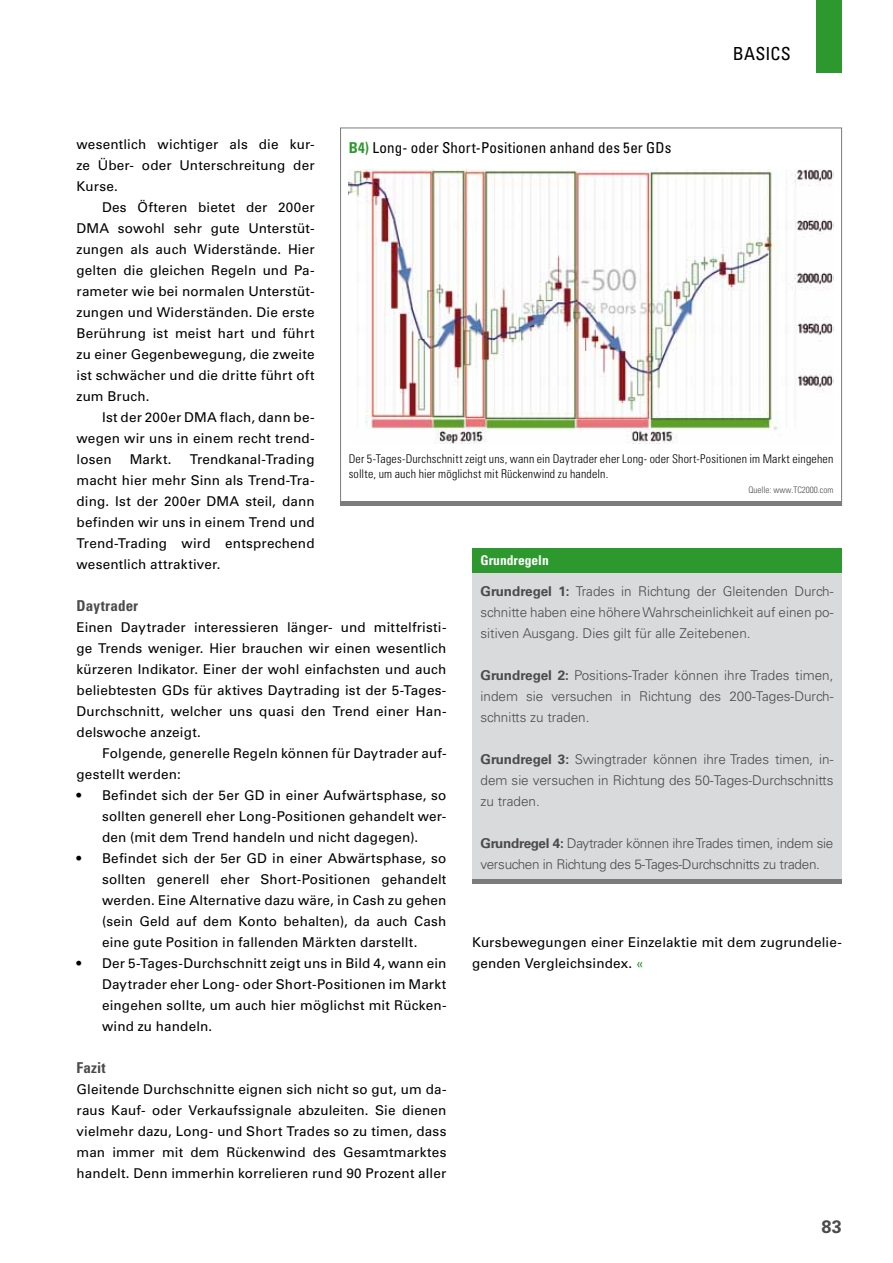
<style>
.page{position:relative;width:893px;height:1263px;background:#fff}
.page>*{position:absolute;margin:0;border:0;box-sizing:border-box;transform-origin:0 0}
.t1{font:condensed 18px "Univers LT";letter-spacing:.015em;color:#000}
.t2{font:700 18px "Univers LT";color:#4b4b4d}
.t3{font:condensed 15px "Univers LT";letter-spacing:.01em;color:#000}
.t4{font:700 condensed 15px "Univers LT";letter-spacing:.01em;color:#4b4b4d}
.t5{font:13.5px/21px "Univers LT";letter-spacing:.01em;color:#000;text-align:justify}
.t6{font:300 13.5px/21px "Univers LT";color:#4b4b4d;text-align:justify}
.t7{font:300 13.5px/21px "Univers LT";letter-spacing:-.02em;color:#4b4b4d}
.t8{font:700 condensed 13.5px "Univers LT";color:#fff}
.t9{font:300 condensed 12px/15px "Univers LT";letter-spacing:.015em;color:#000}
.t10{font:300 condensed 9px "Univers LT";color:#4b4b4d}
.s1{font-weight:700;color:#2c982e}
.s2{font-weight:700}
.s3{color:#2c982e}
</style>
<div class="page">
<div style="left:816px;top:0;width:26px;height:72px;background:#2c982e"></div>
<div style="left:340px;top:501px;width:502px;height:5px;background:#7b7c7e"></div>
<img style="left:349px;top:170px;width:484px;height:274px">
<div style="left:472px;top:569px;width:370px;height:315px;background:#d9dadb"></div>
<div style="left:472px;top:548px;width:370px;height:24px;background:#2c982e"></div>
<div style="left:472px;top:879px;width:370px;height:5px;background:#7b7c7e"></div>
<h1 class="t1" style="left:733px;top:42px;width:60px">basics</h1>
<p class="t5" style="left:77px;top:133px;width:240px">wesentlich wichtiger als die kur&shy;ze Über- oder Unterschreitung der Kurse.</p>
<p class="t5" style="left:77px;top:196px;width:240px;text-indent:26px">Des Öfteren bietet der 200er DMA sowohl sehr gute Unterstüt&shy;zungen als auch Widerstände. Hier gelten die gleichen Regeln und Pa&shy;rameter wie bei normalen Unterstüt&shy;zungen und Widerständen. Die erste Berührung ist meist hart und führt zu einer Gegenbewegung, die zweite ist schwächer und die dritte führt oft zum Bruch.</p>
<p class="t5" style="left:77px;top:406px;width:240px;text-indent:26px">Ist der 200er DMA flach, dann be&shy;wegen wir uns in einem recht trend&shy;losen</p>
<p class="t3" style="left:349px;top:138px;width:324px"><span class="s1">B4)</span> Long- oder Short-Positionen anhand des 5er GDs</p>
<p class="t5" style="left:77px;top:448px;width:240px;text-indent:113px">Trendkanal-Trading macht hier mehr Sinn als Trend-Tra&shy;ding. Ist der 200er DMA steil, dann befinden wir uns in einem Trend und Trend-Trading wird entsprechend wesentlich attraktiver.</p>
<p class="t4" style="left:77px;top:596px;width:63px">Daytrader</p>
<p class="t5" style="left:77px;top:616px;width:371px">Einen Daytrader interessieren länger- und mittelfristi&shy;ge Trends weniger. Hier brauchen wir einen wesentlich kürzeren Indikator. Einer der wohl einfachsten und auch beliebtesten GDs für aktives Daytrading ist der 5-Tages-Durchschnitt, welcher uns quasi den Trend einer Han&shy;delswoche anzeigt.</p>
<p class="t5" style="left:77px;top:742px;width:371px;text-indent:26px">Folgende, generelle Regeln können für Daytrader auf&shy;gestellt werden:</p>
<p class="t5" style="left:102px;top:784px;width:346px;text-indent:-26px">• Befindet sich der 5er GD in einer Aufwärtsphase, so sollten generell eher Long-Positionen gehandelt wer&shy;den (mit dem Trend handeln und nicht dagegen).</p>
<p class="t5" style="left:102px;top:847px;width:346px;text-indent:-26px">• Befindet sich der 5er GD in einer Abwärtsphase, so sollten generell eher Short-Positionen gehandelt werden. Eine Alternative dazu wäre, in Cash zu gehen (sein Geld auf dem Konto behalten), da auch Cash eine gute Position in fallenden Märkten darstellt.</p>
<p class="t5" style="left:102px;top:952px;width:346px;text-indent:-26px">• Der 5-Tages-Durchschnitt zeigt uns in Bild 4, wann ein Daytrader eher Long- oder Short-Positionen im Markt eingehen sollte, um auch hier möglichst mit Rücken&shy;wind zu handeln.</p>
<p class="t4" style="left:77px;top:1058px;width:31px">Fazit</p>
<p class="t5" style="left:77px;top:1078px;width:371px">Gleitende Durchschnitte eignen sich nicht so gut, um da&shy;raus Kauf- oder Verkaufssignale abzuleiten. Sie dienen vielmehr dazu, Long- und Short Trades so zu timen, dass man immer mit dem Rückenwind des Gesamtmarktes handelt. Denn immerhin korrelieren rund 90 Prozent aller</p>
<p class="t5" style="left:130px;top:448px;width:43px">Markt.</p>
<p class="t9" style="left:349px;top:451px;width:486px">Der 5-Tages-Durchschnitt zeigt uns, wann ein Daytrader eher Long- oder Short-Positionen im Markt eingehen sollte, um auch hier möglichst mit Rückenwind zu handeln.</p>
<p class="t10" style="left:748px;top:484px;width:86px">Quelle: www.TC2000.com</p>
<p class="t8" style="left:480px;top:552px;width:70px">Grundregeln</p>
<p class="t6" style="left:480px;top:581px;width:354px"><span class="s2">Grundregel 1:</span> Trades in Richtung der Gleitenden Durch&shy;schnitte haben eine höhere Wahrscheinlichkeit auf einen po&shy;sitiven Ausgang. Dies gilt für alle Zeitebenen.</p>
<p class="t6" style="left:480px;top:665px;width:354px"><span class="s2">Grundregel 2:</span> Positions-Trader können ihre Trades timen, indem sie versuchen in Richtung des 200-Tages-Durch&shy;schnitts zu traden.</p>
<p class="t6" style="left:480px;top:749px;width:354px"><span class="s2">Grundregel 3:</span> Swingtrader können ihre Trades timen, in&shy;dem sie versuchen in Richtung des 50-Tages-Durchschnitts zu traden.</p>
<p class="t7" style="left:480px;top:833px;width:354px"><span class="s2">Grundregel 4:</span> Daytrader können ihre Trades timen, indem sie versuchen in Richtung des 5-Tages-Durchschnitts zu traden.</p>
<p class="t5" style="left:472px;top:931px;width:371px">Kursbewegungen einer Einzelaktie mit dem zugrundelie&shy;genden Vergleichsindex. <span class="s3">«</span></p>
<h1 class="t2" style="left:822px;top:1216px;width:22px">83</h1>
</div>
